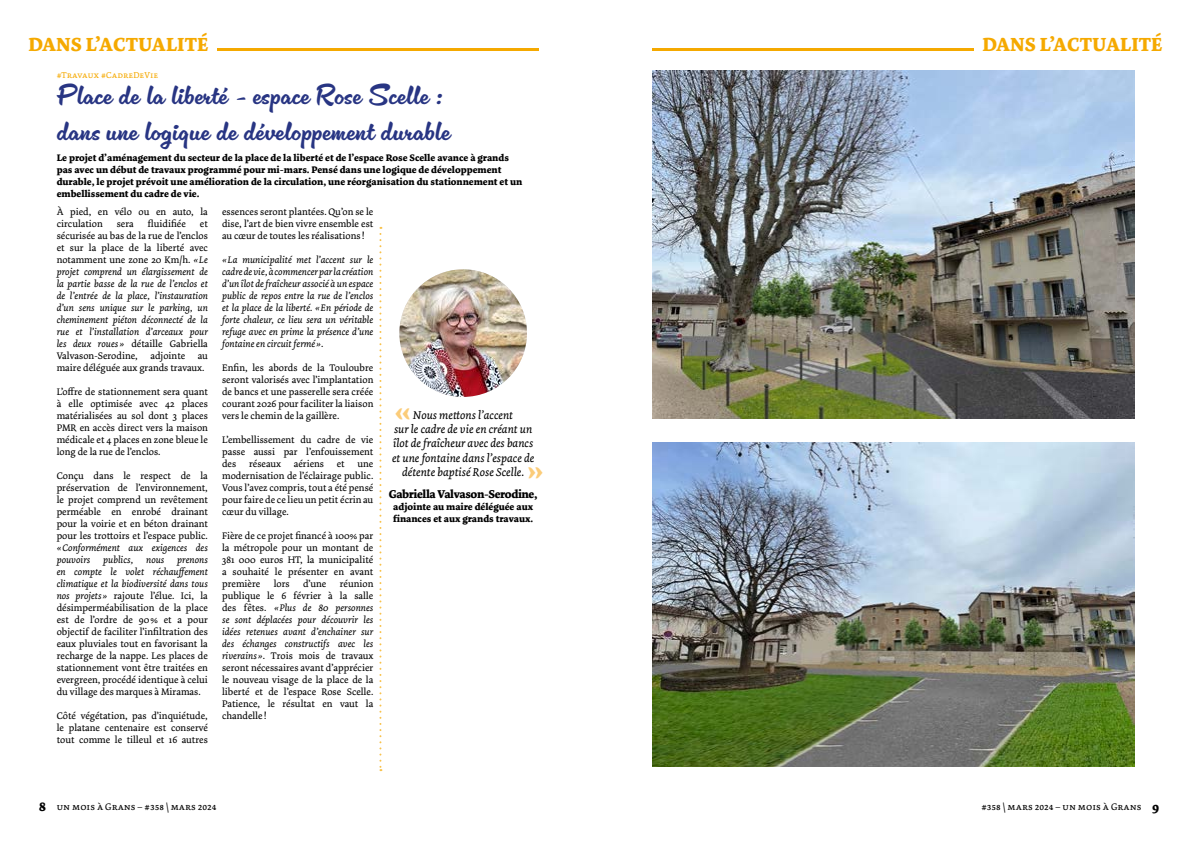
<style>
.page{position:relative;width:1191px;height:842px;background:#fff}
.page>*{position:absolute;margin:0;border:0;box-sizing:border-box;transform-origin:0 0}
.t1{font:30px/36px "Cinema Script";color:#283583}
.t2{font:700 30px "Dolly Pro";color:#fbcc79}
.t3{font:700 20px "Dolly Pro";color:#f5a900}
.t4{font:italic 12px/14.4px "Dolly Pro";color:#000;text-align:center}
.t5{font:700 12px "Dolly Pro";letter-spacing:-.03em;color:#000}
.t6{font:10px/12px "Dolly Pro";color:#000;text-align:justify}
.t7{font:italic 10px/12px "Dolly Pro";color:#000;text-align:justify}
.t8{font:700 10px/12px "Dolly Pro";color:#000}
.t9{font:10px "Dolly Pro Regular Small Caps";color:#000}
.t10{font:9px "Dolly Pro Regular Small Caps";color:#f5a900}
.s1{font-style:normal}
.s2{font-style:italic}
.s3{font-family:"Dolly Pro";font-weight:700;font-size:13px}
</style>
<div class="page">
<svg style="left:379px;top:227px;width:2px;height:544px"></svg>
<img style="left:652px;top:71px;width:482px;height:348px">
<img style="left:652px;top:443px;width:482px;height:324px">
<img style="left:399px;top:269px;width:128px;height:128px;border-radius:64px">
<hr style="left:217px;top:48px;width:322px;height:3px;background:#f5a900">
<hr style="left:652px;top:48px;width:322px;height:3px;background:#f5a900">
<h2 class="t3" style="left:28px;top:31px;width:182px">DANS L’ACTUALITÉ</h2>
<h2 class="t3" style="left:982px;top:31px;width:182px">DANS L’ACTUALITÉ</h2>
<p class="t10" style="left:57px;top:69px;width:103px">#Travaux #CadreDeVie</p>
<h1 class="t1" style="left:57px;top:77px;width:395px">Place de la liberté - espace Rose Scelle : dans une logique de développement durable</h1>
<p class="t8" style="left:57px;top:152px;width:467px">Le projet d’aménagement du secteur de la place de la liberté et de l’espace Rose Scelle avance à grands pas avec un début de travaux programmé pour mi-mars. Pensé dans une logique de développement durable, le projet prévoit une amélioration de la circulation, une réorganisation du stationnement et un embellissement du cadre de vie.</p>
<p class="t6" style="left:57px;top:206px;width:153px">À pied, en vélo ou en auto, la circulation</p>
<p class="t6" style="left:222px;top:206px;width:153px">essences seront plantées. Qu’on se le dise, l’art de bien vivre ensemble est au cœur de toutes les réalisations !</p>
<p class="t7" style="left:222px;top:254px;width:153px">« La municipalité met l’accent sur le cadre de vie, à commencer par la création d’un îlot de fraîcheur associé à un espace public de repos entre la rue de l’enclos et la place de la liberté. «En période de forte chaleur, ce lieu sera un véritable refuge avec en prime la présence d’une fontaine en circuit fermé»<span class="s1">.</span></p>
<p class="t6" style="left:222px;top:362px;width:153px">Enfin, les abords de la Touloubre seront valorisés avec l’implantation de bancs et une passerelle sera créée courant 2026 pour faciliter la liaison vers le chemin de la gaillère.</p>
<p class="t6" style="left:222px;top:434px;width:153px">L’embellissement du cadre de vie passe aussi par l’enfouissement des</p>
<p class="t6" style="left:117px;top:218px;width:19px">sera</p>
<p class="t6" style="left:148px;top:218px;width:40px">fluidifiée</p>
<p class="t7" style="left:57px;top:218px;width:153px;text-indent:143px"><span class="s1">et sécurisée au bas de la rue de l’enclos et sur la place de la liberté avec notamment une zone 20 Km/h.</span> « Le projet comprend un élargissement de la partie basse de la rue de l’enclos et de l’entrée de la place, l’instauration d’un sens unique sur le parking, un cheminement piéton déconnecté de la rue et l’installation d’arceaux pour les deux roues» <span class="s1">détaille Gabriella Valvason-Serodine,</span></p>
<p class="t6" style="left:150px;top:350px;width:36px">adjointe</p>
<p class="t6" style="left:57px;top:350px;width:153px;text-indent:141px">au maire déléguée aux grands travaux.</p>
<p class="t6" style="left:57px;top:386px;width:153px">L’offre de stationnement sera quant à elle optimisée avec 42 places matérialisées au sol dont 3 places PMR en accès direct vers la maison médicale et 4 places en zone bleue le long de la rue de l’enclos.</p>
<p class="t6" style="left:57px;top:470px;width:153px">Conçu dans le respect de la préservation de l’environnement, le projet comprend un revêtement perméable en enrobé drainant pour la voirie et en béton drainant pour les trottoirs et l’espace public.</p>
<p class="t7" style="left:57px;top:542px;width:153px">«Conformément aux exigences des pouvoirs</p>
<h1 class="t2" style="left:394px;top:391px;width:18px">«</h1>
<p class="t4" style="left:392px;top:407px;width:144px">Nous mettons l’accent<br>sur le cadre de vie en créant un îlot de fraîcheur avec des bancs et une fontaine dans l’espace de détente baptisé Rose Scelle.</p>
<p class="t6" style="left:249px;top:458px;width:33px">réseaux</p>
<p class="t6" style="left:294px;top:458px;width:32px">aériens</p>
<p class="t6" style="left:337px;top:458px;width:9px">et</p>
<p class="t6" style="left:222px;top:458px;width:153px;text-indent:135px">une modernisation de l’éclairage public.<br>Vous l’avez compris, tout a été pensé pour faire de ce lieu un petit écrin au cœur du village.</p>
<p class="t6" style="left:222px;top:530px;width:153px">Fière de ce projet financé à 100% par la métropole pour un montant de 381 000 euros HT, la municipalité a souhaité le présenter en avant première</p>
<h1 class="t2" style="left:527px;top:451px;width:18px">»</h1>
<p class="t5" style="left:389px;top:486px;width:150px">Gabriella Valvason-Serodine,</p>
<p class="t8" style="left:393px;top:501px;width:142px">adjointe au maire déléguée aux finances et aux grands travaux.</p>
<p class="t7" style="left:103px;top:554px;width:32px">publics,</p>
<p class="t7" style="left:146px;top:554px;width:20px">nous</p>
<p class="t6" style="left:57px;top:554px;width:153px;text-indent:121px"><span class="s2">prenons en compte le volet réchauffement climatique et la biodiversité dans tous nos projets»</span> rajoute l’élue. Ici, la désimperméabilisation de la place est de l’ordre de 90% et a pour objectif de faciliter l’infiltration des eaux pluviales tout en favorisant la recharge de la nappe. Les places de stationnement vont être traitées en evergreen, procédé identique à celui du village des marques à Miramas.</p>
<p class="t6" style="left:57px;top:710px;width:153px">Côté végétation, pas d’inquiétude, le platane centenaire est conservé tout comme le tilleul et 16 autres</p>
<p class="t6" style="left:274px;top:578px;width:18px">lors</p>
<p class="t6" style="left:303px;top:578px;width:25px">d’une</p>
<p class="t6" style="left:222px;top:578px;width:153px;text-indent:118px">réunion publique le 6 février à la salle des fêtes. <span class="s2">« Plus de 80 personnes se sont déplacées pour découvrir les idées retenues avant d’enchainer sur des échanges constructifs avec les riverains»</span>. Trois mois de travaux seront nécessaires avant d’apprécier le nouveau visage de la place de la liberté et de l’espace Rose Scelle.<br>Patience, le résultat en vaut la chandelle!</p>
<p class="t9" style="left:39px;top:801px;width:179px"><span class="s3">8</span> un mois à Grans – #358 \ mars 2024</p>
<p class="t9" style="left:981px;top:801px;width:179px">#358 \ mars 2024 – un mois à Grans <span class="s3">9</span></p>
</div>
